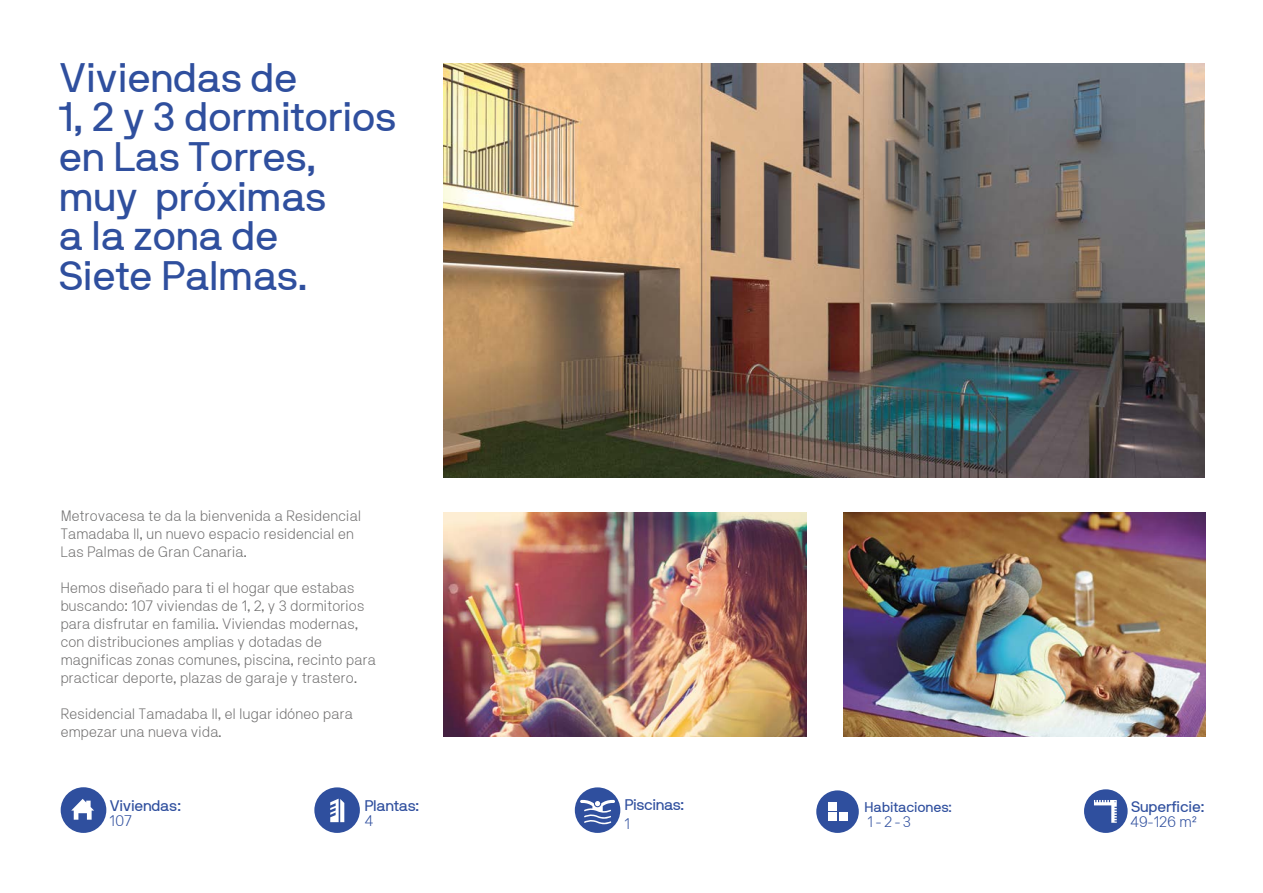
<style>
.page{position:relative;width:1263px;height:893px;background:#fff}
.page>*{position:absolute;margin:0;border:0;box-sizing:border-box;transform-origin:0 0}
.t1{font:41.1px/39.6px "NB International Regular Webfont";letter-spacing:-.01em;color:#2f4f9e}
.t2{font:15.3px "NB International Regular Webfont";letter-spacing:-.02em;color:#2f4f9e}
.t3{font:15.3px "NB National Std Light Webfont";color:#2f4f9e}
.t4{font:15px/18px "NB National Std Light Webfont";color:#706f6f}
.t5{font:14.1px "NB International Regular Webfont";letter-spacing:-.01em;color:#2f4f9e}
</style>
<div class="page">
<img style="left:444px;top:63px;width:760px;height:415px">
<div style="left:61px;top:787px;width:45px;height:46px;background:#2f4f9e;border-radius:50%"></div>
<svg style="left:71px;top:799px;width:23px;height:21px"></svg>
<div style="left:314px;top:787px;width:46px;height:46px;background:#2f4f9e;border-radius:50%"></div>
<svg style="left:330px;top:799px;width:14px;height:23px"></svg>
<div style="left:816px;top:790px;width:43px;height:43px;background:#2f4f9e;border-radius:50%"></div>
<div style="left:828px;top:813px;width:9px;height:8px;background:#fff"></div>
<div style="left:828px;top:802px;width:9px;height:8px;background:#fff"></div>
<div style="left:839px;top:813px;width:9px;height:8px;background:#fff"></div>
<div style="left:1084px;top:789px;width:43px;height:44px;background:#2f4f9e;border-radius:50%"></div>
<svg style="left:1094px;top:800px;width:23px;height:23px"></svg>
<div style="left:575px;top:787px;width:45px;height:46px;background:#2f4f9e;border-radius:50%"></div>
<svg style="left:580px;top:800px;width:35px;height:24px"></svg>
<img style="left:444px;top:512px;width:363px;height:224px">
<img style="left:843px;top:512px;width:362px;height:224px">
<h1 class="t1" style="left:59px;top:57px;width:339px">Viviendas de<br>1, 2 y 3 dormitorios en Las Torres, muy próximas<br>a la zona de<br>Siete Palmas.</h1>
<p class="t4" style="left:61px;top:507px;width:302px">Metrovacesa te da la bienvenida a Residencial<br>Tamadaba II, un nuevo espacio residencial en<br>Las Palmas de Gran Canaria.</p>
<p class="t4" style="left:61px;top:579px;width:317px">Hemos diseñado para ti el hogar que estabas buscando: 107 viviendas de 1, 2, y 3 dormitorios para disfrutar en familia. Viviendas modernas, con distribuciones amplias y dotadas de magnificas zonas comunes, piscina, recinto para practicar deporte, plazas de garaje y trastero.</p>
<p class="t4" style="left:61px;top:705px;width:294px">Residencial Tamadaba II, el lugar idóneo para empezar una nueva vida.</p>
<p class="t2" style="left:109px;top:797px;width:73px">Viviendas:</p>
<p class="t3" style="left:110px;top:812px;width:24px">107</p>
<p class="t2" style="left:364px;top:797px;width:56px">Plantas:</p>
<p class="t3" style="left:365px;top:812px;width:10px">4</p>
<p class="t2" style="left:624px;top:796px;width:61px">Piscinas:</p>
<p class="t3" style="left:624px;top:815px;width:7px">1</p>
<p class="t5" style="left:864px;top:799px;width:89px">Habitaciones:</p>
<p class="t3" style="left:868px;top:813px;width:45px">1 - 2 - 3</p>
<p class="t2" style="left:1131px;top:798px;width:75px">Superficie:</p>
<p class="t3" style="left:1130px;top:813px;width:68px">49-126 m²</p>
</div>
